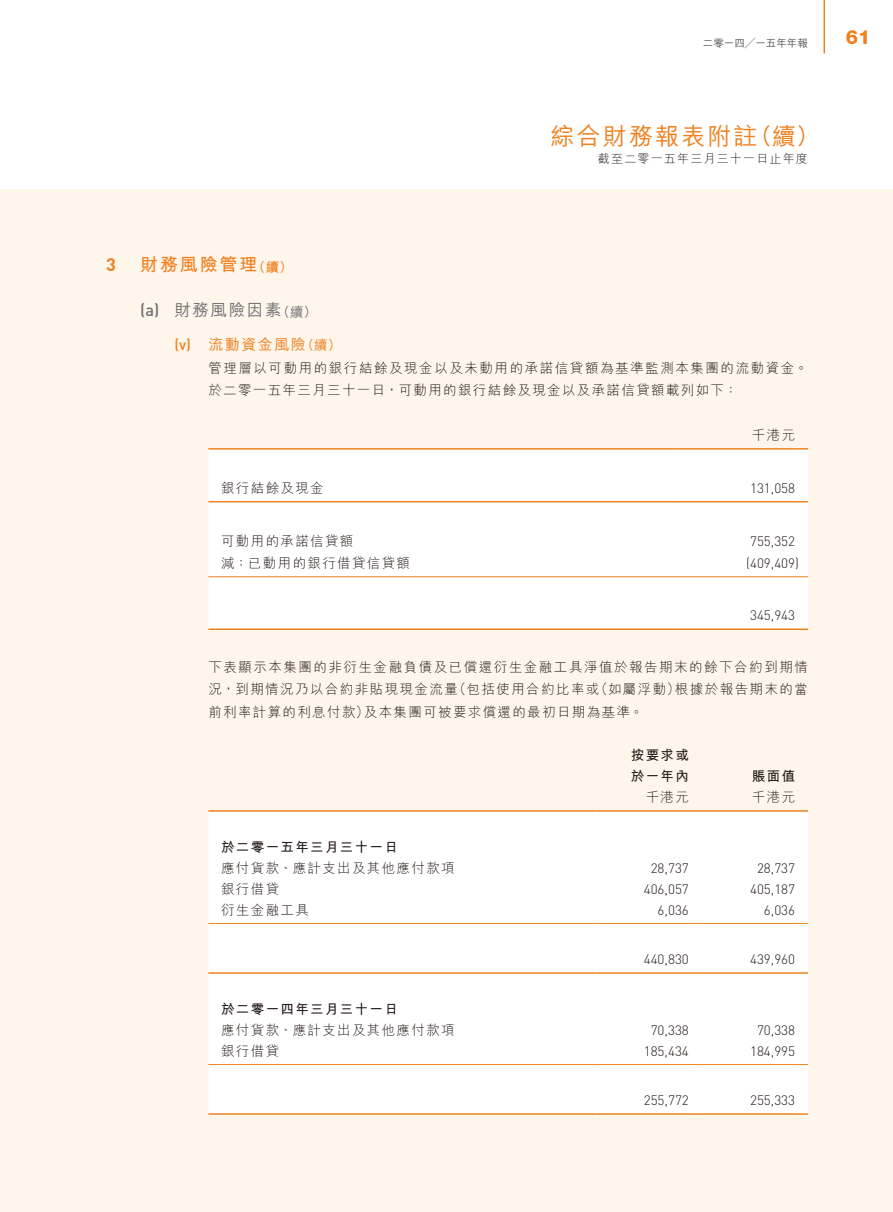
<style>
.page{position:relative;width:893px;height:1212px;background:#fff}
.page>*{position:absolute;margin:0;border:0;box-sizing:border-box;transform-origin:0 0}
.t1{font:500 24px "M Hei HK";letter-spacing:.09em;color:#ef8120}
.t2{font:800 19.5px "Helvetica Neue LT Std";color:#ef8120}
.t3{font:700 18px "M Hei HK";letter-spacing:.1em;color:#ef8120}
.t4{font:700 18px "DIN Pro";color:#ef8120}
.t5{font:500 16.5px "M Hei HK";letter-spacing:.1em;color:#727272}
.t6{font:500 15px "M Hei HK";letter-spacing:.1em;color:#ef8120}
.t7{font:300 13.5px/22.5px "M Hei HK";letter-spacing:.1em;color:#231916}
.t8{font:300 13.5px "DIN Pro";color:#231916}
.t9{font:700 13.5px/21px "M Hei HK";letter-spacing:.1em;color:#231916}
.t10{font:300 12px "M Hei HK";letter-spacing:.1em;color:#231916}
.t11{font:500 10.5px "M Hei HK";color:#595857}
.s1{font-size:13.5px}
.s2{font-family:"DIN Pro"}
</style>
<div class="page">
<div style="left:0;top:190px;width:893px;height:1022px;background:#fef5eb"></div>
<hr style="left:823px;top:0;width:2px;height:53px;background:#ef8120">
<div style="left:208px;top:450px;width:600px;height:178px;background:#fff"></div>
<svg style="left:795px;top:448px;width:13px;height:2px"></svg>
<svg style="left:795px;top:501px;width:13px;height:1px"></svg>
<svg style="left:795px;top:628px;width:13px;height:2px"></svg>
<svg style="left:795px;top:576px;width:13px;height:1px"></svg>
<hr style="left:208px;top:448px;width:468px;height:2px;background:#ef8120">
<hr style="left:676px;top:448px;width:119px;height:2px;background:#ef8120">
<hr style="left:208px;top:501px;width:468px;height:1px;background:#ef8120">
<hr style="left:676px;top:501px;width:119px;height:1px;background:#ef8120">
<hr style="left:208px;top:576px;width:468px;height:1px;background:#ef8120">
<hr style="left:676px;top:576px;width:119px;height:1px;background:#ef8120">
<hr style="left:208px;top:628px;width:468px;height:2px;background:#ef8120">
<hr style="left:676px;top:628px;width:119px;height:2px;background:#ef8120">
<div style="left:208px;top:812px;width:600px;height:301px;background:#fff"></div>
<hr style="left:208px;top:810px;width:387px;height:2px;background:#ef8120">
<hr style="left:595px;top:810px;width:94px;height:2px;background:#ef8120">
<svg style="left:689px;top:810px;width:13px;height:2px"></svg>
<hr style="left:702px;top:810px;width:93px;height:2px;background:#ef8120">
<svg style="left:795px;top:810px;width:13px;height:2px"></svg>
<hr style="left:208px;top:923px;width:387px;height:1px;background:#ef8120">
<hr style="left:595px;top:923px;width:94px;height:1px;background:#ef8120">
<svg style="left:689px;top:923px;width:13px;height:1px"></svg>
<hr style="left:702px;top:923px;width:93px;height:1px;background:#ef8120">
<svg style="left:795px;top:923px;width:13px;height:1px"></svg>
<hr style="left:208px;top:972px;width:387px;height:2px;background:#ef8120">
<hr style="left:595px;top:972px;width:94px;height:2px;background:#ef8120">
<svg style="left:689px;top:972px;width:13px;height:2px"></svg>
<hr style="left:702px;top:972px;width:93px;height:2px;background:#ef8120">
<svg style="left:795px;top:972px;width:13px;height:2px"></svg>
<hr style="left:208px;top:1064px;width:387px;height:1px;background:#ef8120">
<hr style="left:595px;top:1064px;width:94px;height:1px;background:#ef8120">
<svg style="left:689px;top:1064px;width:13px;height:1px"></svg>
<hr style="left:702px;top:1064px;width:93px;height:1px;background:#ef8120">
<svg style="left:795px;top:1064px;width:13px;height:1px"></svg>
<hr style="left:208px;top:1113px;width:387px;height:2px;background:#ef8120">
<hr style="left:595px;top:1113px;width:94px;height:2px;background:#ef8120">
<svg style="left:689px;top:1113px;width:13px;height:2px"></svg>
<hr style="left:702px;top:1113px;width:93px;height:2px;background:#ef8120">
<svg style="left:795px;top:1113px;width:13px;height:2px"></svg>
<p class="t11" style="left:703px;top:36px;width:106px">二零一四╱一五年年報</p>
<h1 class="t1" style="left:550px;top:118px;width:271px">綜合財務報表附註（續）</h1>
<p class="t10" style="left:598px;top:152px;width:212px">截至二零一五年三月三十一日止年度</p>
<h3 class="t4" style="left:106px;top:252px;width:11px">3</h3>
<h3 class="t3" style="left:140px;top:252px;width:154px">財務風險管理<span class="s1">（續）</span></h3>
<p class="t5" style="left:140px;top:298px;width:178px"><span class="s2">(a)</span> 財務風險因素<span class="s1">（續）</span></p>
<p class="t6" style="left:174px;top:334px;width:168px"><span class="s2">(v)</span> 流動資金風險<span class="s1">（續）</span></p>
<p class="t7" style="left:208px;top:356px;width:601px">管理層以可動用的銀行結餘及現金以及未動用的承諾信貸額為基準監測本集團的流動資金。於二零一五年三月三十一日，可動用的銀行結餘及現金以及承諾信貸額載列如下：</p>
<p class="t7" style="left:752px;top:424px;width:45px">千港元</p>
<p class="t7" style="left:221px;top:476px;width:104px">銀行結餘及現金</p>
<p class="t8" style="left:750px;top:479px;width:47px">131,058</p>
<p class="t7" style="left:221px;top:529px;width:134px">可動用的承諾信貸額</p>
<p class="t8" style="left:750px;top:532px;width:47px">755,352</p>
<p class="t7" style="left:221px;top:552px;width:190px">減：已動用的銀行借貸信貸額</p>
<p class="t8" style="left:746px;top:554px;width:54px">(409,409)</p>
<p class="t8" style="left:750px;top:606px;width:47px">345,943</p>
<p class="t7" style="left:208px;top:655px;width:601px;text-align:justify">下表顯示本集團的非衍生金融負債及已償還衍生金融工具淨值於報告期末的餘下合約到期情況，到期情況乃以合約非貼現現金流量（包括使用合約比率或（如屬浮動）根據於報告期末的當前利率計算的利息付款）及本集團可被要求償還的最初日期為基準。</p>
<p class="t9" style="left:631px;top:743px;width:60px">按要求或於一年內</p>
<p class="t9" style="left:752px;top:764px;width:45px">賬面值</p>
<p class="t7" style="left:646px;top:786px;width:45px">千港元</p>
<p class="t7" style="left:752px;top:786px;width:45px">千港元</p>
<p class="t9" style="left:221px;top:835px;width:178px">於二零一五年三月三十一日</p>
<p class="t7" style="left:221px;top:856px;width:235px">應付貨款、應計支出及其他應付款項</p>
<p class="t8" style="left:651px;top:859px;width:40px">28,737</p>
<p class="t8" style="left:757px;top:859px;width:40px">28,737</p>
<p class="t7" style="left:221px;top:877px;width:60px">銀行借貸</p>
<p class="t8" style="left:644px;top:880px;width:47px">406,057</p>
<p class="t8" style="left:750px;top:880px;width:47px">405,187</p>
<p class="t7" style="left:221px;top:899px;width:89px">衍生金融工具</p>
<p class="t8" style="left:658px;top:901px;width:33px">6,036</p>
<p class="t8" style="left:764px;top:901px;width:33px">6,036</p>
<p class="t8" style="left:644px;top:950px;width:47px">440,830</p>
<p class="t8" style="left:750px;top:950px;width:47px">439,960</p>
<p class="t9" style="left:221px;top:997px;width:178px">於二零一四年三月三十一日</p>
<p class="t7" style="left:221px;top:1019px;width:235px">應付貨款、應計支出及其他應付款項</p>
<p class="t8" style="left:651px;top:1021px;width:40px">70,338</p>
<p class="t8" style="left:757px;top:1021px;width:40px">70,338</p>
<p class="t7" style="left:221px;top:1040px;width:60px">銀行借貸</p>
<p class="t8" style="left:644px;top:1042px;width:47px">185,434</p>
<p class="t8" style="left:750px;top:1042px;width:47px">184,995</p>
<p class="t8" style="left:644px;top:1091px;width:47px">255,772</p>
<p class="t8" style="left:750px;top:1091px;width:47px">255,333</p>
<h2 class="t2" style="left:846px;top:26px;width:26px">61</h2>
</div>
